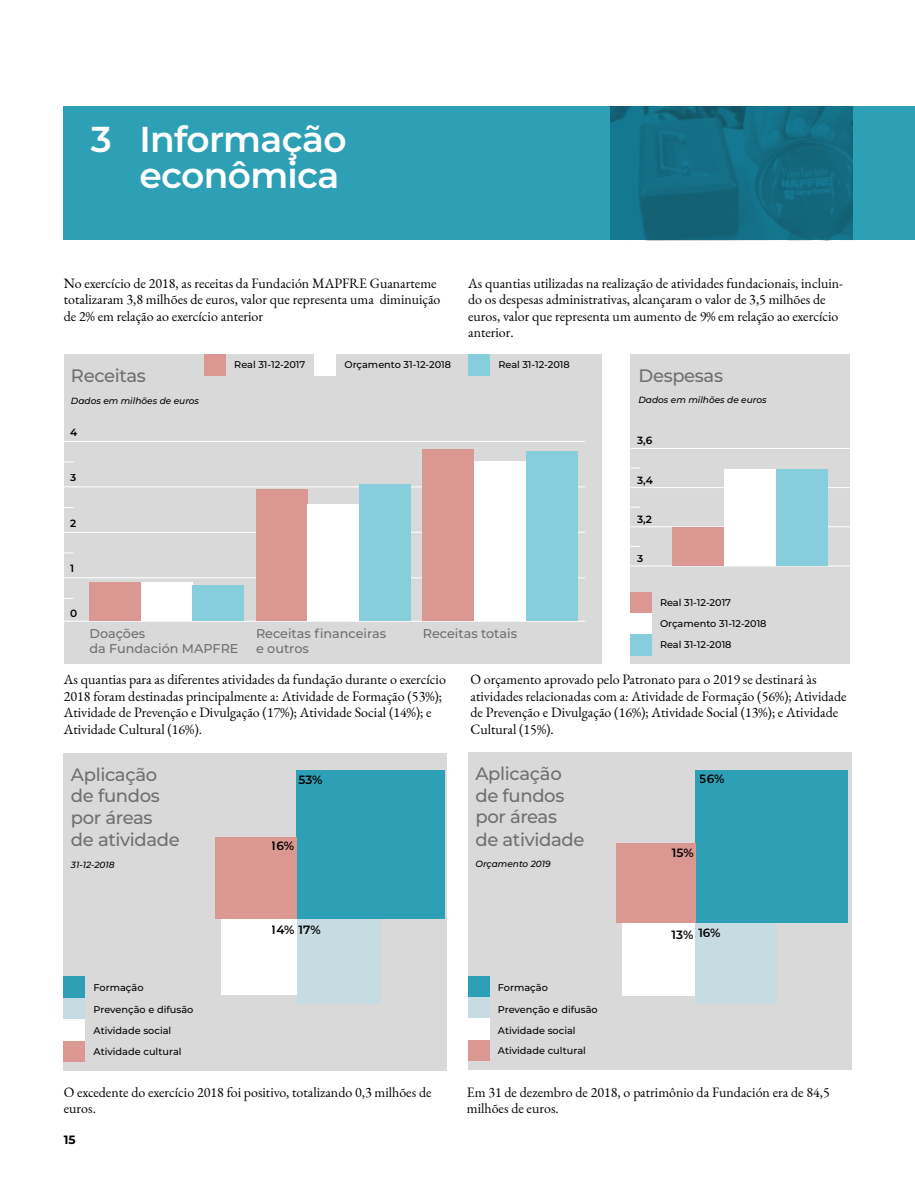
<style>
.page{position:relative;width:915px;height:1191px;background:#fff}
.page>*{position:absolute;margin:0;border:0;box-sizing:border-box;transform-origin:0 0}
.t1{font:600 36px/36px "Montserrat";letter-spacing:-.02em;color:#fff;text-align:right}
.t2{font:500 18px/21.9px "Montserrat";letter-spacing:-.02em;color:#6f6f6f}
.t3{font:13.95px/16.5px "EB Garamond";color:#000}
.t4{font:500 12.75px/15px "Montserrat";color:#6f6f6f}
.t5{font:600 12px "Montserrat";color:#000}
.t6{font:700 12px "Montserrat";color:#000}
.t7{font:600 10.5px "Montserrat";color:#000}
.t8{font:500 9.75px/20.9px "Montserrat";color:#000}
.t9{font:italic 500 9px "Montserrat";color:#000}
</style>
<div class="page">
<div style="left:64px;top:106px;width:850px;height:134px;background:#2ea0b5"></div>
<img style="left:610px;top:106px;width:241px;height:134px">
<div style="left:630px;top:354px;width:219px;height:309px;background:#d9d9d9"></div>
<hr style="left:630px;top:565px;width:219px;height:1px;background:#fff">
<hr style="left:630px;top:526px;width:219px;height:1px;background:#fff">
<hr style="left:630px;top:487px;width:219px;height:1px;background:#fff">
<hr style="left:630px;top:448px;width:219px;height:1px;background:#fff">
<div style="left:672px;top:527px;width:52px;height:39px;background:#db9892"></div>
<div style="left:724px;top:469px;width:51px;height:97px;background:#fff"></div>
<div style="left:775px;top:470px;width:52px;height:96px;background:#87cedc"></div>
<div style="left:629px;top:592px;width:22px;height:21px;background:#db9892"></div>
<div style="left:629px;top:613px;width:22px;height:21px;background:#fff"></div>
<div style="left:629px;top:634px;width:22px;height:22px;background:#87cedc"></div>
<div style="left:64px;top:354px;width:537px;height:309px;background:#d9d9d9"></div>
<hr style="left:64px;top:621px;width:521px;height:1px;background:#fff">
<hr style="left:64px;top:577px;width:521px;height:1px;background:#fff">
<hr style="left:64px;top:532px;width:521px;height:1px;background:#fff">
<hr style="left:64px;top:486px;width:521px;height:1px;background:#fff">
<hr style="left:64px;top:441px;width:521px;height:1px;background:#fff">
<div style="left:204px;top:354px;width:21px;height:21px;background:#db9892"></div>
<div style="left:314px;top:354px;width:21px;height:21px;background:#fff"></div>
<div style="left:468px;top:354px;width:21px;height:21px;background:#87cedc"></div>
<div style="left:89px;top:582px;width:52px;height:39px;background:#db9892"></div>
<div style="left:141px;top:582px;width:51px;height:39px;background:#fff"></div>
<div style="left:192px;top:585px;width:52px;height:36px;background:#87cedc"></div>
<div style="left:255px;top:489px;width:52px;height:132px;background:#db9892"></div>
<div style="left:307px;top:504px;width:52px;height:117px;background:#fff"></div>
<div style="left:359px;top:484px;width:51px;height:137px;background:#87cedc"></div>
<div style="left:422px;top:449px;width:52px;height:172px;background:#db9892"></div>
<div style="left:474px;top:462px;width:51px;height:159px;background:#fff"></div>
<div style="left:525px;top:451px;width:52px;height:170px;background:#87cedc"></div>
<div style="left:468px;top:752px;width:382px;height:317px;background:#d9d9d9"></div>
<div style="left:621px;top:922px;width:74px;height:74px;background:#fff"></div>
<div style="left:695px;top:922px;width:82px;height:82px;background:#c6dbe2"></div>
<div style="left:695px;top:770px;width:153px;height:152px;background:#2ea0b5"></div>
<div style="left:616px;top:843px;width:79px;height:79px;background:#db9892"></div>
<div style="left:468px;top:976px;width:21px;height:21px;background:#2ea0b5"></div>
<div style="left:468px;top:997px;width:21px;height:21px;background:#c6dbe2"></div>
<div style="left:468px;top:1039px;width:21px;height:22px;background:#db9892"></div>
<div style="left:468px;top:1018px;width:21px;height:21px;background:#fff"></div>
<div style="left:64px;top:753px;width:382px;height:317px;background:#d9d9d9"></div>
<div style="left:296px;top:919px;width:84px;height:84px;background:#c6dbe2"></div>
<div style="left:296px;top:770px;width:149px;height:149px;background:#2ea0b5"></div>
<div style="left:221px;top:919px;width:75px;height:75px;background:#fff"></div>
<div style="left:215px;top:837px;width:81px;height:82px;background:#db9892"></div>
<div style="left:64px;top:976px;width:21px;height:22px;background:#2ea0b5"></div>
<div style="left:64px;top:998px;width:21px;height:21px;background:#c6dbe2"></div>
<div style="left:64px;top:1040px;width:21px;height:21px;background:#db9892"></div>
<div style="left:64px;top:1019px;width:21px;height:21px;background:#fff"></div>
<h1 class="t1" style="left:91px;top:119px;width:257px">3 Informação econômica</h1>
<p class="t3" style="left:64px;top:275px;width:378px">No exercício de 2018, as receitas da Fundación MAPFRE Guanarteme totalizaram 3,8 milhões de euros, valor que representa uma diminuição de 2% em relação ao exercício anterior</p>
<p class="t3" style="left:468px;top:275px;width:376px">As quantias utilizadas na realização de atividades fundacionais, incluin&shy;do os despesas administrativas, alcançaram o valor de 3,5 milhões de euros, valor que representa um aumento de 9% em relação ao exercício anterior.</p>
<p class="t2" style="left:638px;top:364px;width:86px">Despesas</p>
<p class="t9" style="left:638px;top:394px;width:130px">Dados em milhões de euros</p>
<p class="t8" style="left:234px;top:353px;width:73px">Real 31-12-2017</p>
<p class="t8" style="left:344px;top:353px;width:108px">Orçamento 31-12-2018</p>
<p class="t8" style="left:498px;top:353px;width:73px">Real 31-12-2018</p>
<p class="t2" style="left:71px;top:364px;width:76px">Receitas</p>
<p class="t9" style="left:71px;top:394px;width:130px">Dados em milhões de euros</p>
<p class="t7" style="left:70px;top:425px;width:9px">4</p>
<p class="t7" style="left:70px;top:470px;width:8px">3</p>
<p class="t7" style="left:70px;top:516px;width:8px">2</p>
<p class="t7" style="left:70px;top:561px;width:6px">1</p>
<p class="t7" style="left:70px;top:605px;width:9px">0</p>
<p class="t4" style="left:89px;top:625px;width:150px">Doações<br>da Fundación MAPFRE</p>
<p class="t4" style="left:256px;top:625px;width:132px">Receitas financeiras e outros</p>
<p class="t4" style="left:422px;top:625px;width:96px">Receitas totais</p>
<p class="t7" style="left:637px;top:433px;width:17px">3,6</p>
<p class="t7" style="left:637px;top:472px;width:17px">3,4</p>
<p class="t7" style="left:637px;top:512px;width:16px">3,2</p>
<p class="t7" style="left:637px;top:551px;width:8px">3</p>
<p class="t8" style="left:659px;top:591px;width:108px;line-height:21.3px">Real 31-12-2017<br>Orçamento 31-12-2018<br>Real 31-12-2018</p>
<p class="t3" style="left:64px;top:671px;width:383px">As quantias para as diferentes atividades da fundação durante o exercício 2018 foram destinadas principalmente a: Atividade de Formação (53%); Atividade de Prevenção e Divulgação (17%); Atividade Social (14%); e Atividade Cultural (16%).</p>
<p class="t3" style="left:470px;top:671px;width:377px">O orçamento aprovado pelo Patronato para o 2019 se destinará às atividades relacionadas com a: Atividade de Formação (56%); Atividade de Prevenção e Divulgação (16%); Atividade Social (13%); e Atividade Cultural (15%).</p>
<p class="t2" style="left:71px;top:762px;width:110px">Aplicação de fundos por áreas de atividade</p>
<p class="t9" style="left:71px;top:858px;width:45px">31-12-2018</p>
<p class="t8" style="left:94px;top:977px;width:51px">Formação</p>
<p class="t8" style="left:94px;top:999px;width:101px">Prevenção e difusão<br>Atividade social<br>Atividade cultural</p>
<p class="t5" style="left:298px;top:771px;width:26px">53%</p>
<p class="t5" style="left:272px;top:837px;width:24px">16%</p>
<p class="t5" style="left:272px;top:921px;width:50px">14% 17%</p>
<p class="t2" style="left:475px;top:762px;width:110px">Aplicação de fundos por áreas de atividade</p>
<p class="t9" style="left:475px;top:858px;width:77px">Orçamento 2019</p>
<p class="t8" style="left:497px;top:976px;width:51px">Formação</p>
<p class="t8" style="left:497px;top:998px;width:101px">Prevenção e difusão<br>Atividade social<br>Atividade cultural</p>
<p class="t5" style="left:699px;top:770px;width:26px">56%</p>
<p class="t5" style="left:671px;top:844px;width:23px">15%</p>
<p class="t5" style="left:671px;top:925px;width:50px">13% 16%</p>
<p class="t3" style="left:64px;top:1083px;width:369px">O excedente do exercício 2018 foi positivo, totalizando 0,3 milhões de euros.</p>
<p class="t3" style="left:466px;top:1083px;width:364px">Em 31 de dezembro de 2018, o patrimônio da Fundación era de 84,5 milhões de euros.</p>
<p class="t6" style="left:64px;top:1131px;width:13px">15</p>
</div>
